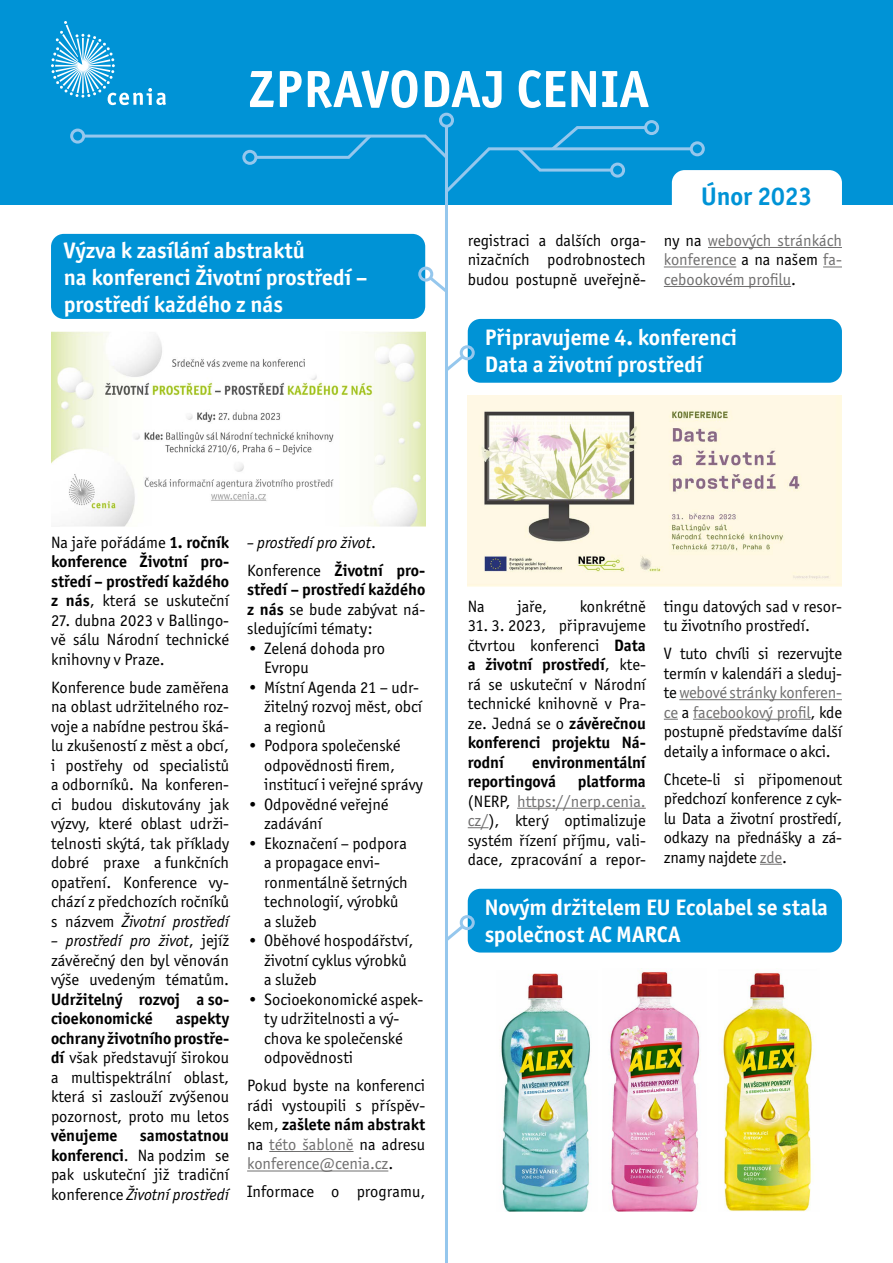
<style>
.page{position:relative;width:893px;height:1263px;background:#fff}
.page>*{position:absolute;margin:0;border:0;box-sizing:border-box;transform-origin:0 0}
.Text_10{font:700 52.5px "Officina Sans Itc TOT";letter-spacing:.015em;color:#fff}
.Text_10-2{font:700 25.5px "Officina Sans Itc TOT";color:#0093d6}
.Nadpis_1{font:700 22.5px/27px "Officina Sans Itc TOT";color:#fff}
.Text_10-3{font:16.5px/19.5px "Officina Sans Itc TOT";color:#000;text-align:justify}
.Text_10-4{font:700 16.5px/19.5px "Officina Sans Itc TOT";color:#000;text-align:justify}
.Text_10-5{font:16.5px/19.5px "Officina Sans Itc TOT";color:#706f6f;text-align:justify}
.Text_10-6{font:italic 16.5px "Officina Sans Itc TOT";color:#000}
.s1{color:#000}
.s2{font-weight:400}
.s3{font-style:italic}
.s4{font-weight:700}
.s5{font-style:normal}
.s6{color:#706f6f}
</style>
<div class="page">
<div style="left:51px;top:234px;width:374px;height:85px;background:#0093d6;border-radius:13px"></div>
<div style="left:0;top:0;width:893px;height:204px;background:#0093d6"></div>
<svg style="left:51px;top:21px;width:115px;height:84px"></svg>
<svg style="left:428px;top:274px;width:17px;height:18px"></svg>
<div style="left:418px;top:267px;width:15px;height:15px;border:3px solid #95c7ed;border-radius:50%"></div>
<div style="left:644px;top:120px;width:15px;height:15px;border:3px solid #95c7ed;border-radius:50%"></div>
<hr style="left:445px;top:126px;width:3px;height:1137px;background:#95c7ed">
<div style="left:439px;top:113px;width:15px;height:15px;border:3px solid #95c7ed;border-radius:50%"></div>
<svg style="left:81px;top:125px;width:761px;height:80px"></svg>
<div style="left:70px;top:129px;width:15px;height:15px;border:3px solid #95c7ed;border-radius:50%"></div>
<hr style="left:269px;top:1151px;width:85px;height:1px;background:#706f6f">
<hr style="left:247px;top:1170px;width:141px;height:1px;background:#706f6f">
<img style="left:51px;top:332px;width:374px;height:194px">
<img style="left:468px;top:395px;width:374px;height:192px">
<hr style="left:708px;top:247px;width:134px;height:1px;background:#706f6f">
<hr style="left:664px;top:267px;width:72px;height:1px;background:#706f6f">
<svg style="left:823px;top:267px;width:19px;height:1px"></svg>
<hr style="left:664px;top:286px;width:127px;height:1px;background:#706f6f">
<div style="left:468px;top:319px;width:374px;height:64px;background:#0093d6;border-radius:13px"></div>
<div style="left:468px;top:889px;width:374px;height:63px;background:#0093d6;border-radius:13px"></div>
<svg style="left:448px;top:352px;width:19px;height:19px"></svg>
<div style="left:460px;top:345px;width:15px;height:15px;border:3px solid #95c7ed;border-radius:50%"></div>
<svg style="left:448px;top:922px;width:17px;height:19px"></svg>
<div style="left:460px;top:915px;width:15px;height:15px;border:3px solid #95c7ed;border-radius:50%"></div>
<hr style="left:517px;top:808px;width:129px;height:1px;background:#706f6f">
<svg style="left:468px;top:827px;width:20px;height:1px"></svg>
<hr style="left:679px;top:699px;width:163px;height:1px;background:#706f6f">
<svg style="left:664px;top:719px;width:14px;height:1px"></svg>
<hr style="left:693px;top:719px;width:117px;height:1px;background:#706f6f">
<svg style="left:760px;top:864px;width:22px;height:1px"></svg>
<img style="left:501px;top:968px;width:314px;height:244px">
<p class="Text_10" style="left:248px;top:57px;width:402px">ZPRAVODAJ CENIA</p>
<p class="Text_10-2" style="left:701px;top:180px;width:113px">Únor 2023</p>
<p class="Nadpis_1" style="left:64px;top:236px;width:305px">Výzva k zasílání abstraktů<br>na konferenci Životní prostředí – prostředí každého z nás</p>
<p class="Text_10-3" style="left:468px;top:231px;width:180px">registraci a dalších orga&shy;nizačních podrobnostech budou postupně uveřejně-</p>
<p class="Text_10-5" style="left:664px;top:231px;width:180px"><span class="s1">ny na</span> webových stránkách konference <span class="s1">a na našem</span> fa&shy;cebookovém profilu<span class="s1">.</span></p>
<p class="Nadpis_1" style="left:485px;top:324px;width:254px">Připravujeme 4. konferenci<br>Data a životní prostředí</p>
<p class="Text_10-4" style="left:51px;top:532px;width:180px"><span class="s2">Na jaře pořádáme</span> 1. ročník konference Životní pro&shy;středí – prostředí každého z nás<span class="s2">, která se uskuteční</span></p>
<p class="Text_10-3" style="left:51px;top:611px;width:180px">27. dubna 2023 v Ballingo&shy;vě sálu Národní technické knihovny v Praze.</p>
<p class="Text_10-3" style="left:51px;top:678px;width:180px">Konference bude zaměřena na oblast udržitelného roz&shy;voje a nabídne pestrou šká&shy;lu zkušeností z měst a obcí, i postřehy od specialistů a odborníků. Na konferen&shy;ci budou diskutovány jak výzvy, které oblast udrži&shy;telnosti skýtá, tak příklady dobré praxe a funkčních opatření. Konference vy&shy;chází z předchozích ročníků s názvem <span class="s3">Životní prostředí</span></p>
<p class="Text_10-3" style="left:51px;top:931px;width:180px"><span class="s3">– prostředí pro život</span>, jejíž závěrečný den byl věnován výše uvedeným tématům.<br><span class="s4">Udržitelný rozvoj a so&shy;cioekonomické</span></p>
<p class="Text_10-3" style="left:51px;top:1009px;width:180px;text-indent:125px"><span class="s4">aspekty ochrany životního prostře&shy;dí</span> však představují širokou a multispektrální oblast, která si zaslouží zvýšenou pozornost, proto mu letos <span class="s4">věnujeme</span></p>
<p class="Text_10-3" style="left:51px;top:1126px;width:180px;text-indent:89px"><span class="s4">samostatnou konferenci</span>. Na podzim se pak uskuteční již tradiční konference <span class="s3">Životní prostředí</span></p>
<p class="Text_10-6" style="left:247px;top:533px;width:130px">– prostředí pro život<span class="s5">.</span></p>
<p class="Text_10-3" style="left:247px;top:561px;width:180px">Konference <span class="s4">Životní pro&shy;středí – prostředí každého z nás</span> se bude zabývat ná&shy;sledujícími tématy:</p>
<p class="Text_10-3" style="left:264px;top:639px;width:122px;text-indent:-17px">• Zelená dohoda pro<br>Evropu</p>
<p class="Text_10-3" style="left:264px;top:678px;width:160px;text-align:left;text-indent:-17px">• Místní Agenda 21 – udr&shy;žitelný rozvoj měst, obcí a regionů</p>
<p class="Text_10-3" style="left:264px;top:736px;width:160px;text-align:left;text-indent:-17px">• Podpora společenské odpovědnosti firem, institucí i veřejné správy</p>
<p class="Text_10-3" style="left:264px;top:795px;width:126px;text-indent:-17px">• Odpovědné veřejné zadávání</p>
<p class="Text_10-3" style="left:264px;top:834px;width:145px;text-align:left;text-indent:-17px">• Ekoznačení – podpora a propagace envi&shy;ronmentálně šetrných technologií, výrobků a služeb</p>
<p class="Text_10-3" style="left:264px;top:931px;width:151px;text-align:left;text-indent:-17px">• Oběhové hospodářství, životní cyklus výrobků a služeb</p>
<p class="Text_10-3" style="left:264px;top:990px;width:161px;text-align:left;text-indent:-17px">• Socioekonomické aspek&shy;ty udržitelnosti a vý&shy;chova ke společenské odpovědnosti</p>
<p class="Text_10-3" style="left:247px;top:1076px;width:180px">Pokud byste na konferenci rádi vystoupili s příspěv&shy;kem, <span class="s4">zašlete nám abstrakt </span>na <span class="s6">této šabloně</span> na adresu <span class="s6">konference@cenia.cz</span>.</p>
<p class="Text_10-3" style="left:247px;top:1182px;width:180px">Informace o programu,</p>
<p class="Text_10-3" style="left:468px;top:596px;width:19px">Na</p>
<p class="Text_10-3" style="left:517px;top:596px;width:31px">jaře,</p>
<p class="Text_10-3" style="left:580px;top:596px;width:68px">konkrétně</p>
<p class="Text_10-3" style="left:468px;top:616px;width:180px">31. 3. 2023, připravujeme čtvrtou konferenci <span class="s4">Data a životní prostředí</span>, kte&shy;rá se uskuteční v Národní technické knihovně v Pra&shy;ze. Jedná se o <span class="s4">závěrečnou konferenci projektu Ná&shy;rodní</span></p>
<p class="Text_10-4" style="left:468px;top:752px;width:180px;text-indent:64px">environmentální reportingová</p>
<p class="Text_10-3" style="left:468px;top:772px;width:180px;text-indent:110px"><span class="s4">platforma </span>(NERP, <span class="s6">https://nerp.cenia. cz/</span>), který optimalizuje systém řízení příjmu, vali&shy;dace, zpracování a repor-</p>
<p class="Text_10-3" style="left:664px;top:596px;width:180px">tingu datových sad v resor&shy;tu životního prostředí.</p>
<p class="Text_10-3" style="left:664px;top:644px;width:180px">V tuto chvíli si rezervujte termín v kalendáři a sleduj&shy;te <span class="s6">webové stránky konferen&shy;ce</span> a <span class="s6">facebookový profil</span>, kde postupně představíme další detaily a informace o akci.</p>
<p class="Text_10-3" style="left:664px;top:769px;width:180px">Chcete-li si připomenout předchozí konference z cyk&shy;lu Data a životní prostředí, odkazy na přednášky a zá&shy;znamy najdete <span class="s6">zde</span>.</p>
<p class="Nadpis_1" style="left:485px;top:894px;width:345px">Novým držitelem EU Ecolabel se stala společnost AC MARCA</p>
</div>
